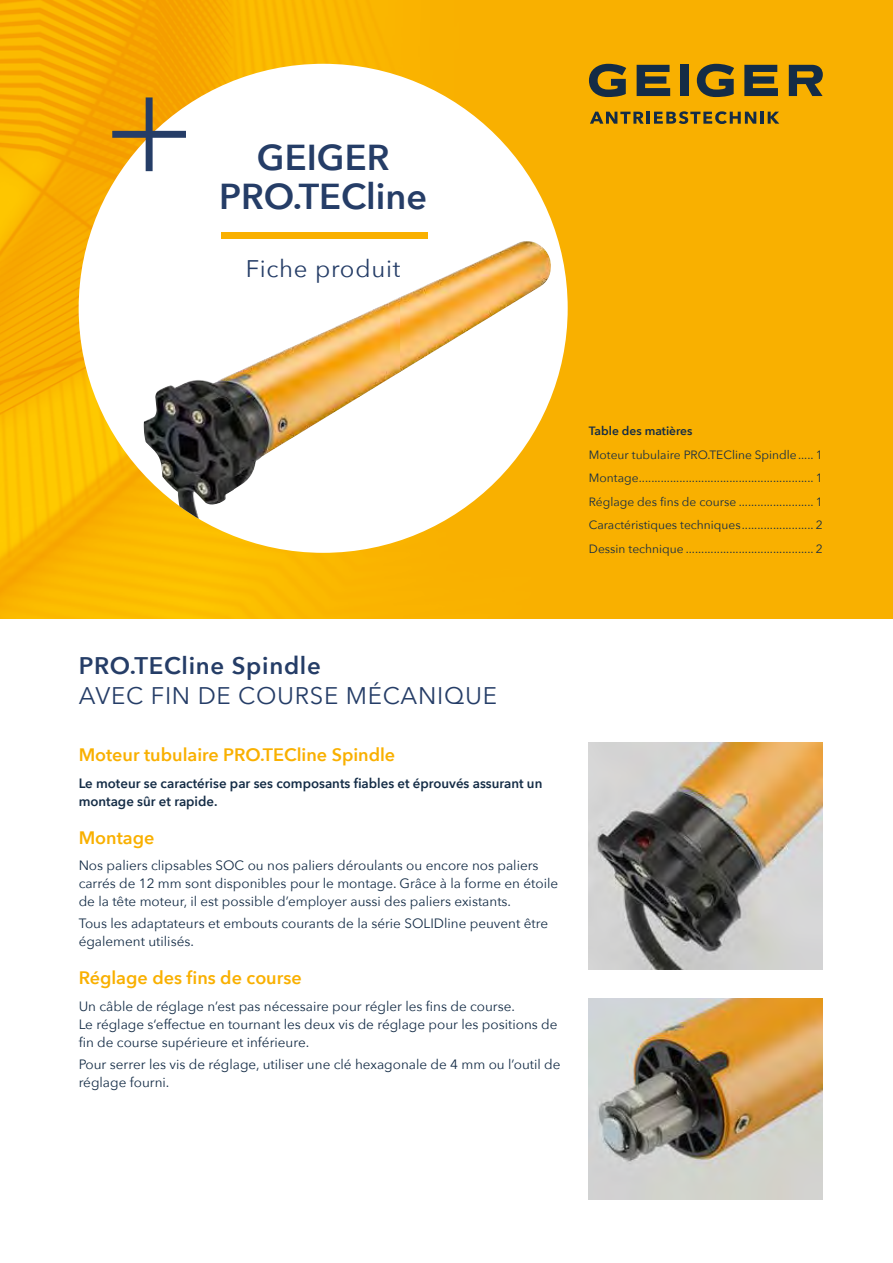
<style>
.page{position:relative;width:893px;height:1263px;background:#fff}
.page>*{position:absolute;margin:0;border:0;box-sizing:border-box;transform-origin:0 0}
.t1{font:600 36px/39px "Avenir Next";color:#253d67;text-align:center}
.t2{font:24px "Avenir Next";letter-spacing:.03em;color:#253d67}
.t3{font:600 24px "Avenir Next";letter-spacing:.03em;color:#253d67}
.t4{font:600 18px "Avenir Next";color:#f9b000}
.t5{font:13.5px/18px "Avenir Next";color:#142c46}
.t6{font:600 13.5px/18px "Avenir Next";color:#142c46}
.t7{font:12px/23.5px "Avenir Next";color:#142c46;text-align:justify}
.t8{font:600 12px "Avenir Next";color:#142c46}
</style>
<div class="page">
<img style="left:0;top:0;width:893px;height:619px">
<svg style="left:637px;top:65px;width:33px;height:31px"></svg>
<div style="left:680px;top:65px;width:9px;height:31px;background:#142c46"></div>
<svg style="left:744px;top:65px;width:34px;height:31px"></svg>
<svg style="left:789px;top:65px;width:34px;height:31px"></svg>
<svg style="left:589px;top:64px;width:37px;height:33px"></svg>
<svg style="left:697px;top:64px;width:37px;height:33px"></svg>
<svg style="left:590px;top:111px;width:189px;height:13px"></svg>
<div style="left:79px;top:64px;width:489px;height:489px;background:#fff;border-radius:50%"></div>
<img style="left:144px;top:241px;width:407px;height:278px">
<svg style="left:112px;top:97px;width:74px;height:74px"></svg>
<div style="left:221px;top:232px;width:206px;height:7px;background:#f9b000"></div>
<img style="left:589px;top:742px;width:234px;height:227px">
<img style="left:589px;top:998px;width:234px;height:201px">
<h1 class="t1" style="left:219px;top:137px;width:209px">GEIGER<br>PRO.TECline</h1>
<h2 class="t2" style="left:246px;top:249px;width:156px">Fiche produit</h2>
<p class="t8" style="left:589px;top:421px;width:105px">Table des matières</p>
<p class="t7" style="left:589px;top:442px;width:235px">Moteur tubulaire PRO.TECline Spindle..... 1<br>Montage........................................................ 1<br>Réglage des fins de course ........................ 1<br>Caractéristiques techniques....................... 2<br>Dessin technique ......................................... 2</p>
<h2 class="t3" style="left:79px;top:645px;width:244px">PRO.TECline Spindle</h2>
<h2 class="t2" style="left:79px;top:675px;width:420px">AVEC FIN DE COURSE MÉCANIQUE</h2>
<h3 class="t4" style="left:79px;top:739px;width:318px">Moteur tubulaire PRO.TECline Spindle</h3>
<p class="t6" style="left:79px;top:773px;width:465px">Le moteur se caractérise par ses composants fiables et éprouvés assurant un montage sûr et rapide.</p>
<h3 class="t4" style="left:79px;top:822px;width:77px">Montage</h3>
<p class="t5" style="left:79px;top:856px;width:481px">Nos paliers clipsables SOC ou nos paliers déroulants ou encore nos paliers carrés de 12 mm sont disponibles pour le montage. Grâce à la forme en étoile de la tête moteur, il est possible d’employer aussi des paliers existants.</p>
<p class="t5" style="left:79px;top:914px;width:471px">Tous les adaptateurs et embouts courants de la série SOLIDline peuvent être également utilisés.</p>
<h3 class="t4" style="left:79px;top:963px;width:224px">Réglage des fins de course</h3>
<p class="t5" style="left:79px;top:997px;width:480px">Un câble de réglage n’est pas nécessaire pour régler les fins de course.<br>Le réglage s‘effectue en tournant les deux vis de réglage pour les positions de fin de course supérieure et inférieure.</p>
<p class="t5" style="left:79px;top:1055px;width:483px">Pour serrer les vis de réglage, utiliser une clé hexagonale de 4 mm ou l’outil de réglage fourni.</p>
</div>
